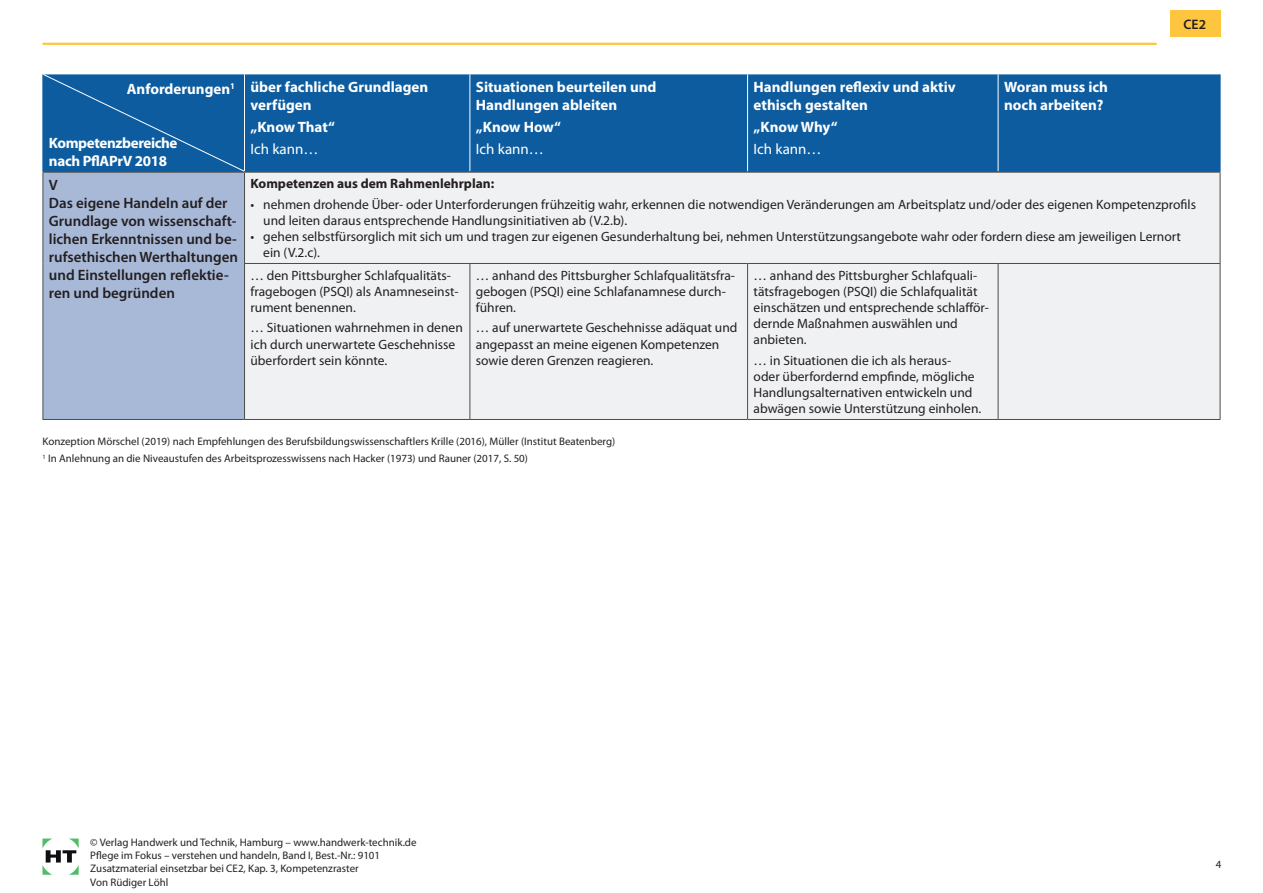
<style>
.page{position:relative;width:1263px;height:893px;background:#fff}
.page>*{position:absolute;margin:0;border:0;box-sizing:border-box;transform-origin:0 0}
.t1{font:700 15px/18px "Myriad Pro";color:#fff}
.t2{font:600 15px/18px "Myriad Pro";color:#231f20}
.t3{font:700 15px/18px "Myriad Pro";letter-spacing:-.025em;color:#fff}
.t4{font:15px "Myriad Pro";color:#fff}
.t5{font:600 13.8px "Myriad Pro";color:#231f20}
.t6{font:13.5px/16.2px "Myriad Pro";color:#231f20}
.t7{font:700 13.5px "Myriad Pro";color:#231f20}
.t8{font:10.95px/13.2px "Myriad Pro";color:#231f20}
</style>
<div class="page">
<svg style="left:43px;top:838px;width:36px;height:37px"></svg>
<div style="left:245px;top:74px;width:975px;height:97px;background:#0d5c9f"></div>
<div style="left:43px;top:172px;width:201px;height:247px;background:#a8b9d8"></div>
<div style="left:245px;top:173px;width:975px;height:246px;background:#f0f1f2"></div>
<hr style="left:43px;top:173px;width:1px;height:90px;background:#4b4c4d">
<hr style="left:244px;top:173px;width:1px;height:90px;background:#4b4c4d">
<hr style="left:1220px;top:173px;width:1px;height:90px;background:#4b4c4d">
<hr style="left:43px;top:263px;width:1px;height:156px;background:#4b4c4d">
<hr style="left:244px;top:263px;width:226px;height:1px;background:#4b4c4d">
<hr style="left:244px;top:264px;width:1px;height:155px;background:#4b4c4d">
<hr style="left:470px;top:263px;width:277px;height:1px;background:#4b4c4d">
<hr style="left:469px;top:264px;width:1px;height:155px;background:#4b4c4d">
<hr style="left:747px;top:263px;width:251px;height:1px;background:#4b4c4d">
<hr style="left:747px;top:264px;width:1px;height:155px;background:#4b4c4d">
<hr style="left:998px;top:263px;width:222px;height:1px;background:#4b4c4d">
<hr style="left:998px;top:264px;width:1px;height:155px;background:#4b4c4d">
<hr style="left:1220px;top:264px;width:1px;height:155px;background:#4b4c4d">
<hr style="left:43px;top:419px;width:201px;height:1px;background:#4b4c4d">
<hr style="left:244px;top:419px;width:226px;height:1px;background:#4b4c4d">
<hr style="left:470px;top:419px;width:277px;height:1px;background:#4b4c4d">
<hr style="left:747px;top:419px;width:251px;height:1px;background:#4b4c4d">
<hr style="left:998px;top:419px;width:222px;height:1px;background:#4b4c4d">
<hr style="left:469px;top:74px;width:1px;height:97px;background:#fff">
<hr style="left:747px;top:74px;width:1px;height:97px;background:#fff">
<hr style="left:998px;top:74px;width:1px;height:97px;background:#fff">
<hr style="left:1220px;top:74px;width:1px;height:97px;background:#0d5c9f">
<hr style="left:43px;top:171px;width:201px;height:2px;background:#4b4c4d">
<hr style="left:244px;top:171px;width:226px;height:2px;background:#4b4c4d">
<hr style="left:470px;top:171px;width:277px;height:2px;background:#4b4c4d">
<hr style="left:747px;top:171px;width:251px;height:2px;background:#4b4c4d">
<hr style="left:998px;top:171px;width:222px;height:2px;background:#4b4c4d">
<div style="left:43px;top:74px;width:201px;height:97px;background:#0d5c9f"></div>
<hr style="left:43px;top:43px;width:1114px;height:2px;background:#fec53f">
<div style="left:1169px;top:10px;width:51px;height:27px;background:#fec53f"></div>
<p class="t1" style="left:127px;top:79px;width:110px">Anforderungen<sup>1</sup></p>
<p class="t3" style="left:49px;top:133px;width:130px">Kompetenzbereiche nach PflAPrV 2018</p>
<p class="t1" style="left:250px;top:77px;width:179px">über fachliche Grundlagen verfügen</p>
<p class="t1" style="left:250px;top:117px;width:86px">„Know That“</p>
<p class="t4" style="left:250px;top:140px;width:69px">Ich kann…</p>
<p class="t1" style="left:476px;top:77px;width:182px">Situationen beurteilen und<br>Handlungen ableiten</p>
<p class="t1" style="left:476px;top:117px;width:87px">„Know How“</p>
<p class="t4" style="left:476px;top:140px;width:69px">Ich kann…</p>
<p class="t1" style="left:754px;top:77px;width:204px">Handlungen reflexiv und aktiv ethisch gestalten</p>
<p class="t1" style="left:754px;top:117px;width:86px">„Know Why“</p>
<p class="t4" style="left:754px;top:140px;width:69px">Ich kann…</p>
<p class="t1" style="left:1004px;top:77px;width:105px">Woran muss ich noch arbeiten?</p>
<p class="t5" style="left:1183px;top:16px;width:24px">CE2</p>
<p class="t2" style="left:49px;top:175px;width:191px">V<br>Das eigene Handeln auf der<br>Grundlage von wissenschaft&shy;lichen Erkenntnissen und be&shy;rufsethischen Werthaltungen und Einstellungen reflektie&shy;ren und begründen</p>
<p class="t7" style="left:250px;top:175px;width:245px">Kompetenzen aus dem Rahmenlehrplan:</p>
<p class="t6" style="left:263px;top:196px;width:934px;text-indent:-13px">• nehmen drohende Über- oder Unterforderungen frühzeitig wahr, erkennen die notwendigen Veränderungen am Arbeitsplatz und/oder des eigenen Kompetenzprofils und leiten daraus entsprechende Handlungsinitiativen ab (V.2.b).</p>
<p class="t6" style="left:263px;top:228px;width:919px;text-indent:-13px">• gehen selbstfürsorglich mit sich um und tragen zur eigenen Gesunderhaltung bei, nehmen Unterstützungsangebote wahr oder fordern diese am jeweiligen Lernort ein (V.2.c).</p>
<p class="t6" style="left:250px;top:267px;width:210px">… den Pittsburgher Schlafqualitäts&shy;fragebogen (PSQI) als Anamneseinst&shy;rument benennen.</p>
<p class="t6" style="left:250px;top:320px;width:214px">… Situationen wahrnehmen in denen ich durch unerwartete Geschehnisse überfordert sein könnte.</p>
<p class="t6" style="left:476px;top:267px;width:261px">… anhand des Pittsburgher Schlafqualitätsfra&shy;gebogen (PSQI) eine Schlafanamnese durch&shy;führen.</p>
<p class="t6" style="left:476px;top:320px;width:263px">… auf unerwartete Geschehnisse adäquat und angepasst an meine eigenen Kompetenzen sowie deren Grenzen reagieren.</p>
<p class="t6" style="left:753px;top:267px;width:237px">… anhand des Pittsburgher Schlafquali&shy;tätsfragebogen (PSQI) die Schlafqualität einschätzen und entsprechende schlafför&shy;dernde Maßnahmen auswählen und anbieten.</p>
<p class="t6" style="left:753px;top:352px;width:229px">… in Situationen die ich als heraus-<br>oder überfordernd empfinde, mögliche Handlungsalternativen entwickeln und abwägen sowie Unterstützung einholen.</p>
<p class="t8" style="left:43px;top:432px;width:574px;line-height:17.4px">Konzeption Mörschel (2019) nach Empfehlungen des Berufsbildungswissenschaftlers Krille (2016), Mü ller (Institut Beatenberg)<br><sup>1</sup> In Anlehnung an die Niveaustufen des Arbeitsprozesswissens nach Hacker (1973) und Rauner (2017, S. 50)</p>
<p class="t8" style="left:90px;top:836px;width:328px">© Verlag Handwerk und Technik, Hamburg – www.handwerk-technik.de Pflege im Fokus – verstehen und handeln, Band I, Best.-Nr.: 9101<br>Zusatzmaterial einsetzbar bei CE2, Kap. 3, Kompetenzraster<br>Von Rüdiger Löhl</p>
<p class="t8" style="left:1216px;top:858px;width:7px">4</p>
</div>
